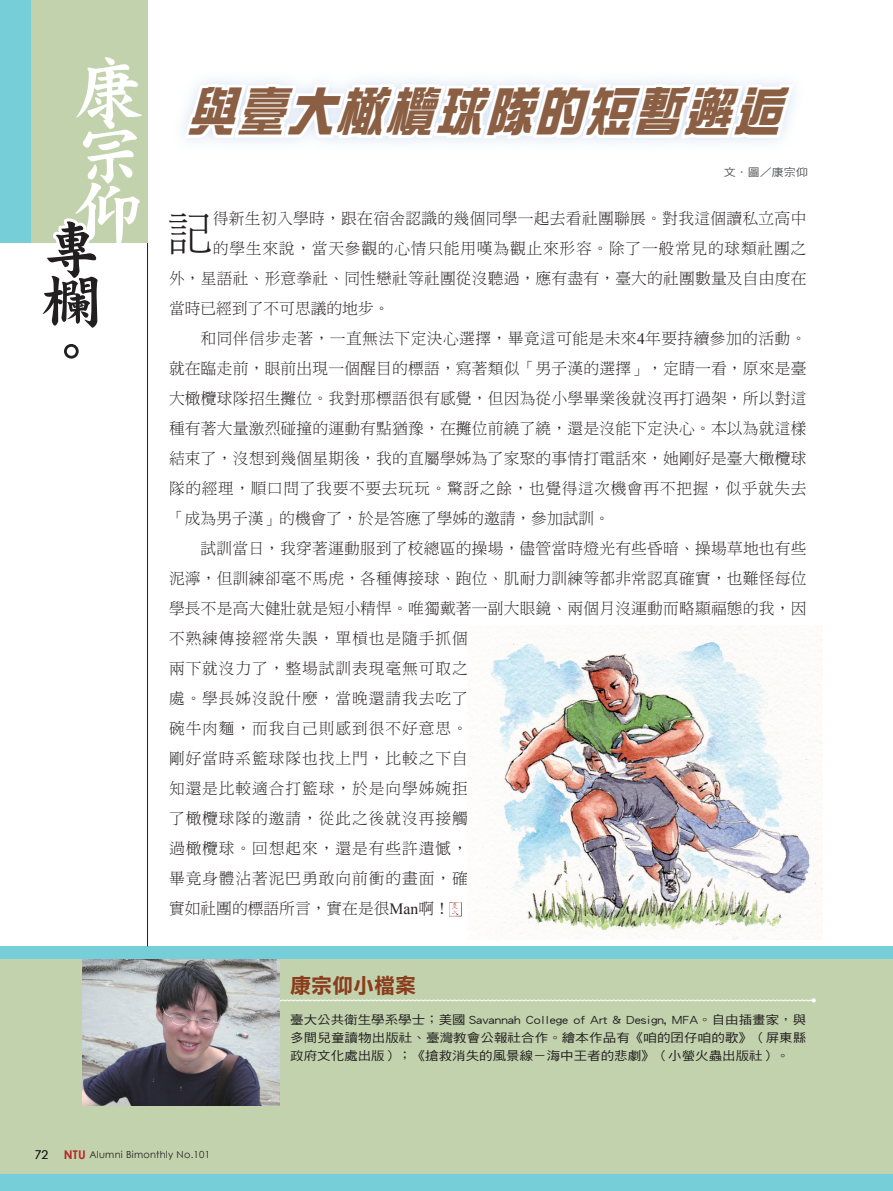
<style>
.page{position:relative;width:893px;height:1191px;background:#fff}
.page>*{position:absolute;margin:0;border:0;box-sizing:border-box;transform-origin:0 0}
.t1{font:72px/61.2px "DF Kai Shu Std W9";color:#fff;text-align:justify}
.t2{font:60px/51px "DF Kai Shu Std W9";color:#231f20;text-align:justify}
.大標{font:italic 52.5px "DF Zong Yi Std W9";color:#8b5f44;scale:.9 1}
.內文字首放大{font:45.75px "DF Ming Std W3";color:#231f20}
.內文-小小標{font:21px "DF Li Hei Std W7";color:#893d1d}
.內文10_5{font:15.75px/30px "DF Ming Std W3";letter-spacing:.04em;color:#231f20;text-align:justify}
.內文字首放大-2{font:15.75px "DF Ming Std W3";letter-spacing:.02em;color:#231f20}
.內文字首放大-3{font:15.75px "DF Ming Std W3";letter-spacing:.05em;color:#231f20}
.內文字首放大-4{font:15.75px "DF Ming Std W3";color:#231f20}
.作者簡介{font:12.15px/18px "DF Hei Std W5";color:#231f20;text-align:justify;scale:1.11 1}
.t3{font:12px "Century Gothic";color:#231f20}
.作者{font:10.8px "DF Hei Std W5";color:#57585a;scale:1.11 1}
.t4{font:9.75px "Century Gothic";letter-spacing:.025em;color:#231f20}
.s1{font-family:"Times New Roman"}
.s2{font-weight:700;font-size:12px;color:#b7282e}
</style>
<div class="page">
<div style="left:0;top:946px;width:893px;height:13px;background:#76ced8"></div>
<div style="left:0;top:959px;width:893px;height:147px;background:#c2d2ad"></div>
<hr style="left:147px;top:242px;width:1px;height:704px;background:#231f20">
<div style="left:0;top:1106px;width:893px;height:83px;background:#c2d2ad"></div>
<div style="left:0;top:1174px;width:893px;height:17px;background:#76ced8"></div>
<div style="left:0;top:0;width:147px;height:242px;background:#c2d2ad"></div>
<svg style="left:30px;top:218px;width:92px;height:25px"></svg>
<div style="left:0;top:0;width:31px;height:242px;background:#76ced8"></div>
<svg style="left:183px;top:80px;width:146px;height:61px"></svg>
<svg style="left:329px;top:80px;width:100px;height:62px"></svg>
<svg style="left:379px;top:80px;width:416px;height:61px"></svg>
<svg style="left:450px;top:903px;width:11px;height:13px"></svg>
<svg style="left:279px;top:998px;width:537px;height:4px"></svg>
<img style="left:83px;top:959px;width:196px;height:147px">
<img style="left:468px;top:625px;width:354px;height:314px">
<h1 class="t1" style="left:73px;top:58px;width:71px">康宗仰</h1>
<h2 class="t2" style="left:41px;top:223px;width:58px">專欄。</h2>
<p class="大標" style="left:187px;top:83px;width:677px">與臺大橄欖球隊的短暫邂逅</p>
<p class="作者" style="left:724px;top:167px;width:77px">文．圖／康宗仰</p>
<p class="內文字首放大" style="left:167px;top:209px;width:47px">記</p>
<p class="內文字首放大-2" style="left:213px;top:210px;width:595px">得新生初入學時，跟在宿舍認識的幾個同學一起去看社團聯展。對我這個讀私立高中</p>
<p class="內文字首放大-3" style="left:213px;top:240px;width:595px">的學生來說，當天參觀的心情只能用嘆為觀止來形容。除了一般常見的球類社團之</p>
<p class="內文字首放大-2" style="left:169px;top:270px;width:639px">外，星語社、形意拳社、同性戀社等社團從沒聽過，應有盡有，臺大的社團數量及自由度在</p>
<p class="內文字首放大-4" style="left:169px;top:300px;width:222px">當時已經到了不可思議的地步。</p>
<p class="內文10_5" style="left:169px;top:323px;width:639px;text-indent:31px">和同伴信步走著，一直無法下定決心選擇，畢竟這可能是未來<span class="s1">4</span>年要持續參加的活動。就在臨走前，眼前出現一個醒目的標語，寫著類似「男子漢的選擇」，定睛一看，原來是臺大橄欖球隊招生攤位。我對那標語很有感覺，但因為從小學畢業後就沒再打過架，所以對這種有著大量激烈碰撞的運動有點猶豫，在攤位前繞了繞，還是沒能下定決心。本以為就這樣結束了，沒想到幾個星期後，我的直屬學姊為了家聚的事情打電話來，她剛好是臺大橄欖球隊的經理，順口問了我要不要去玩玩。驚訝之餘，也覺得這次機會再不把握，似乎就失去「成為男子漢」的機會了，於是答應了學姊的邀請，參加試訓。</p>
<p class="內文10_5" style="left:169px;top:533px;width:639px;text-align:left;text-indent:31px">試訓當日，我穿著運動服到了校總區的操場，儘管當時燈光有些昏暗、操場草地也有些泥濘，但訓練卻毫不馬虎，各種傳接球、跑位、肌耐力訓練等都非常認真確實，也難怪每位學長不是高大健壯就是短小精悍。唯獨戴著一副大眼鏡、兩個月沒運動而略顯福態的我，因不熟練傳接經常失誤，單槓也是隨手抓個<br>兩下就沒力了，整場試訓表現毫無可取之<br>處。學長姊沒說什麼，當晚還請我去吃了<br>碗牛肉麵，而我自己則感到很不好意思。<br>剛好當時系籃球隊也找上門，比較之下自<br>知還是比較適合打籃球，於是向學姊婉拒<br>了橄欖球隊的邀請，從此之後就沒再接觸<br>過橄欖球。回想起來，還是有些許遺憾，<br>畢竟身體沾著泥巴勇敢向前衝的畫面，確<br>實如社團的標語所言，實在是很<span class="s1">Man</span>啊！</p>
<p class="內文-小小標" style="left:290px;top:974px;width:127px">康宗仰小檔案</p>
<p class="作者簡介" style="left:290px;top:1010px;width:466px">臺大公共衛生學系學士；美國 Savannah College of Art &amp; Design, MFA。自由插畫家，與多間兒童讀物出版社、臺灣教會公報社合作。繪本作品有《咱的囝仔咱的歌》（屏東縣政府文化處出版）；《搶救消失的風景線－海中王者的悲劇》（小螢火蟲出版社）。</p>
<p class="t3" style="left:35px;top:1147px;width:15px">72</p>
<p class="t4" style="left:64px;top:1148px;width:148px"><span class="s2">NTU</span> Alumni Bimonthly No.101</p>
</div>
